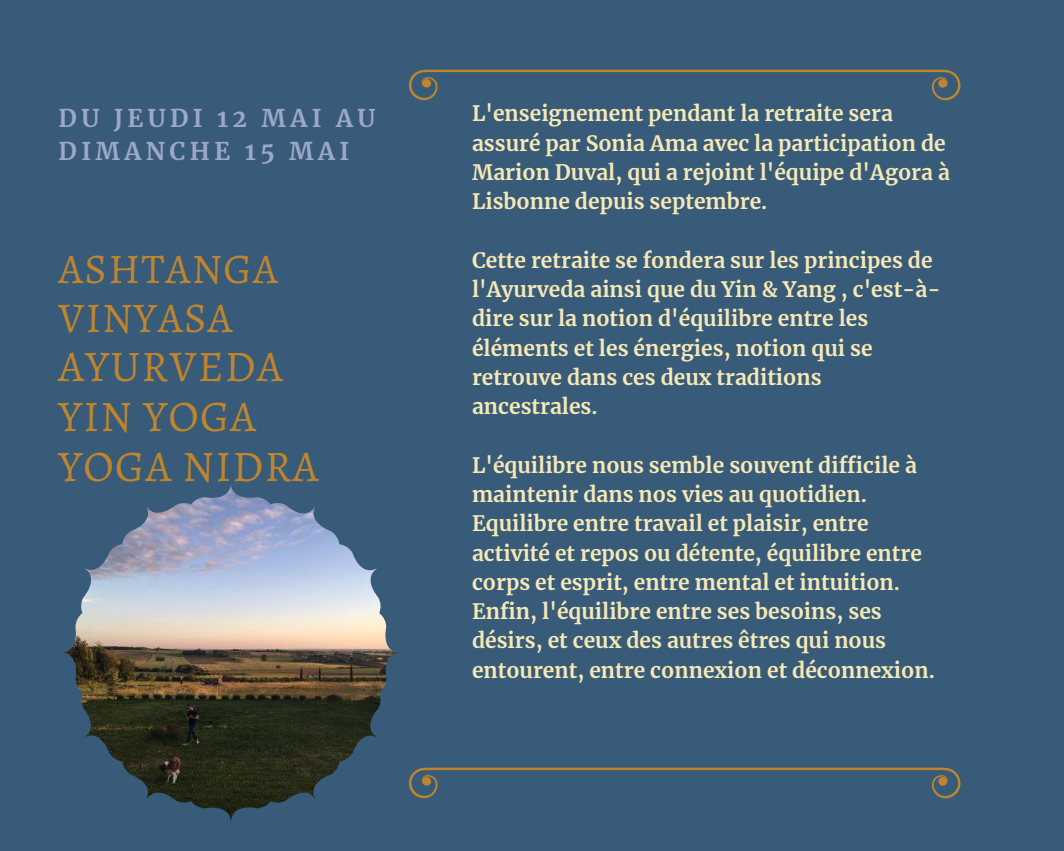
<style>
.page{position:relative;width:1064px;height:851px;background:#fff}
.page>*{position:absolute;margin:0;border:0;box-sizing:border-box;transform-origin:0 0}
.t1{font:43.8px/49.5px "Alegreya SC";letter-spacing:.03em;color:#bf852e}
.t2{font:42.3px/48.4px "Alegreya SC";letter-spacing:.03em;color:#bf852e}
.t3{font:700 24.15px/33.8px "Merriweather";letter-spacing:.18em;color:#9da7c9}
.t4{font:700 21px/29.2px "Merriweather";color:#f6e8b6}
</style>
<div class="page">
<div style="left:0;top:0;width:1063px;height:850px;background:#375b78"></div>
<svg style="left:409px;top:70px;width:551px;height:30px"></svg>
<svg style="left:409px;top:767px;width:551px;height:31px"></svg>
<img style="left:62px;top:484px;width:337px;height:338px">
<p class="t3" style="left:59px;top:101px;width:318px">DU JEUDI 12 MAI AU<br>DIMANCHE 15 MAI</p>
<h2 class="t2" style="left:59px;top:245px;width:221px">ASHTANGA<br>VINYASA</h2>
<h1 class="t1" style="left:59px;top:342px;width:261px">AYURVEDA<br>YIN YOGA<br>YOGA NIDRA</h1>
<p class="t4" style="left:472px;top:99px;width:479px">L'enseignement pendant la retraite sera assuré par Sonia Ama avec la participation de Marion Duval, qui a rejoint l'équipe d'Agora à Lisbonne depuis septembre.</p>
<p class="t4" style="left:472px;top:246px;width:470px">Cette retraite se fondera sur les principes de l'Ayurveda ainsi que du Yin &amp; Yang , c'est-à&shy;dire sur la notion d'équilibre entre les éléments et les énergies, notion qui se retrouve dans ces deux traditions ancestrales.</p>
<p class="t4" style="left:472px;top:450px;width:464px">L'équilibre nous semble souvent difficile à maintenir dans nos vies au quotidien.<br>Equilibre entre travail et plaisir, entre activité et repos ou détente, équilibre entre corps et esprit, entre mental et intuition.<br>Enfin, l'équilibre entre ses besoins, ses désirs, et ceux des autres êtres qui nous entourent, entre connexion et déconnexion.</p>
</div>
